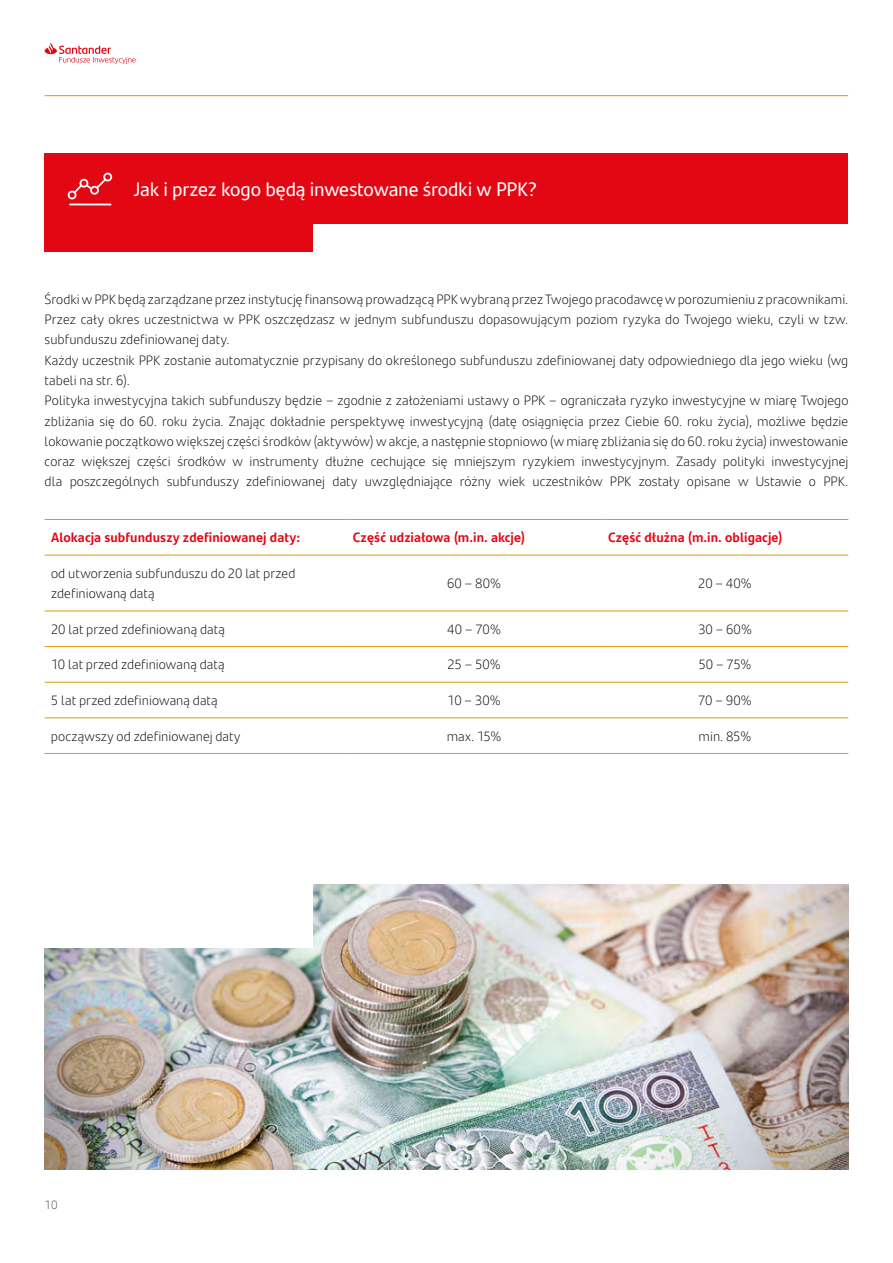
<style>
.page{position:relative;width:893px;height:1263px;background:#fff}
.page>*{position:absolute;margin:0;border:0;box-sizing:border-box;transform-origin:0 0}
.t1{font:19.5px "Santander Text";letter-spacing:-.01em;color:#fff}
.t2{font:300 13.5px/20.2px "Santander Text";color:#000}
.t3{font:700 13.5px "Santander Text";letter-spacing:.005em;color:#e30613}
.t4{font:300 12px "Santander Text";color:#4a4a49}
</style>
<div class="page">
<img style="left:45px;top:884px;width:803px;height:285px">
<div style="left:38px;top:880px;width:275px;height:67px;background:#fff"></div>
<svg style="left:45px;top:43px;width:91px;height:21px"></svg>
<hr style="left:45px;top:95px;width:803px;height:1px;background:#d39e00">
<hr style="left:45px;top:555px;width:302px;height:1px;background:#d39e00">
<hr style="left:347px;top:555px;width:255px;height:1px;background:#d39e00">
<hr style="left:602px;top:555px;width:246px;height:1px;background:#d39e00">
<hr style="left:45px;top:611px;width:302px;height:1px;background:#d39e00">
<hr style="left:347px;top:611px;width:255px;height:1px;background:#d39e00">
<hr style="left:602px;top:611px;width:246px;height:1px;background:#d39e00">
<hr style="left:45px;top:646px;width:302px;height:1px;background:#d39e00">
<hr style="left:347px;top:646px;width:255px;height:1px;background:#d39e00">
<hr style="left:602px;top:646px;width:246px;height:1px;background:#d39e00">
<hr style="left:45px;top:682px;width:302px;height:1px;background:#d39e00">
<hr style="left:347px;top:682px;width:255px;height:1px;background:#d39e00">
<hr style="left:602px;top:682px;width:246px;height:1px;background:#d39e00">
<hr style="left:45px;top:718px;width:302px;height:1px;background:#d39e00">
<hr style="left:347px;top:718px;width:255px;height:1px;background:#d39e00">
<hr style="left:602px;top:718px;width:246px;height:1px;background:#d39e00">
<hr style="left:45px;top:519px;width:302px;height:1px;background:#d39e00">
<hr style="left:347px;top:519px;width:255px;height:1px;background:#d39e00">
<hr style="left:602px;top:519px;width:246px;height:1px;background:#d39e00">
<hr style="left:45px;top:753px;width:302px;height:1px;background:#d39e00">
<hr style="left:347px;top:753px;width:255px;height:1px;background:#d39e00">
<hr style="left:602px;top:753px;width:246px;height:1px;background:#d39e00">
<div style="left:44px;top:153px;width:804px;height:70px;background:#e30613"></div>
<div style="left:44px;top:198px;width:269px;height:54px;background:#e30613"></div>
<hr style="left:69px;top:204px;width:42px;height:1px;background:#fff">
<svg style="left:68px;top:173px;width:44px;height:26px"></svg>
<h1 class="t1" style="left:134px;top:175px;width:405px">Jak i przez kogo będą inwestowane środki w PPK?</h1>
<p class="t2" style="left:45px;top:288px;width:805px">Środki w PPK będą zarządzane przez instytucję finansową prowadzącą PPK wybraną przez Twojego pracodawcę w porozumieniu z pracownikami.<br>Przez cały okres uczestnictwa w PPK oszczędzasz w jednym subfunduszu dopasowującym poziom ryzyka do Twojego wieku, czyli w tzw. subfunduszu zdefiniowanej daty.<br>Każdy uczestnik PPK zostanie automatycznie przypisany do określonego subfunduszu zdefiniowanej daty odpowiedniego dla jego wieku (wg tabeli na str. 6).<br>Polityka inwestycyjna takich subfunduszy będzie – zgodnie z założeniami ustawy o PPK – ograniczała ryzyko inwestycyjne w miarę Twojego zbliżania się do 60. roku życia. Znając dokładnie perspektywę inwestycyjną (datę osiągnięcia przez Ciebie 60. roku życia), możliwe będzie lokowanie początkowo większej części środków (aktywów) w akcje, a następnie stopniowo (w miarę zbliżania się do 60. roku życia) inwestowanie coraz większej części środków w instrumenty dłużne cechujące się mniejszym ryzykiem inwestycyjnym. Zasady polityki inwestycyjnej dla poszczególnych subfunduszy zdefiniowanej daty uwzględniające różny wiek uczestników PPK zostały opisane w Ustawie o PPK.</p>
<p class="t3" style="left:51px;top:527px;width:251px">Alokacja subfunduszy zdefiniowanej daty:</p>
<p class="t3" style="left:353px;top:527px;width:174px">Część udziałowa (m.in. akcje)</p>
<p class="t3" style="left:608px;top:527px;width:176px">Część dłużna (m.in. obligacje)</p>
<p class="t2" style="left:51px;top:562px;width:246px">od utworzenia subfunduszu do 20 lat przed zdefiniowaną datą</p>
<p class="t2" style="left:447px;top:573px;width:55px">60 – 80%</p>
<p class="t2" style="left:698px;top:573px;width:55px">20 – 40%</p>
<p class="t2" style="left:51px;top:618px;width:176px">20 lat przed zdefiniowaną datą</p>
<p class="t2" style="left:447px;top:618px;width:55px">40 – 70%</p>
<p class="t2" style="left:698px;top:618px;width:55px">30 – 60%</p>
<p class="t2" style="left:51px;top:654px;width:175px">10 lat przed zdefiniowaną datą</p>
<p class="t2" style="left:447px;top:654px;width:55px">25 – 50%</p>
<p class="t2" style="left:698px;top:654px;width:54px">50 – 75%</p>
<p class="t2" style="left:51px;top:690px;width:168px">5 lat przed zdefiniowaną datą</p>
<p class="t2" style="left:447px;top:690px;width:55px">10 – 30%</p>
<p class="t2" style="left:698px;top:690px;width:55px">70 – 90%</p>
<p class="t2" style="left:51px;top:725px;width:191px">począwszy od zdefiniowanej daty</p>
<p class="t2" style="left:447px;top:725px;width:56px">max. 15%</p>
<p class="t2" style="left:699px;top:725px;width:54px">min. 85%</p>
<p class="t4" style="left:45px;top:1195px;width:15px">10</p>
</div>
